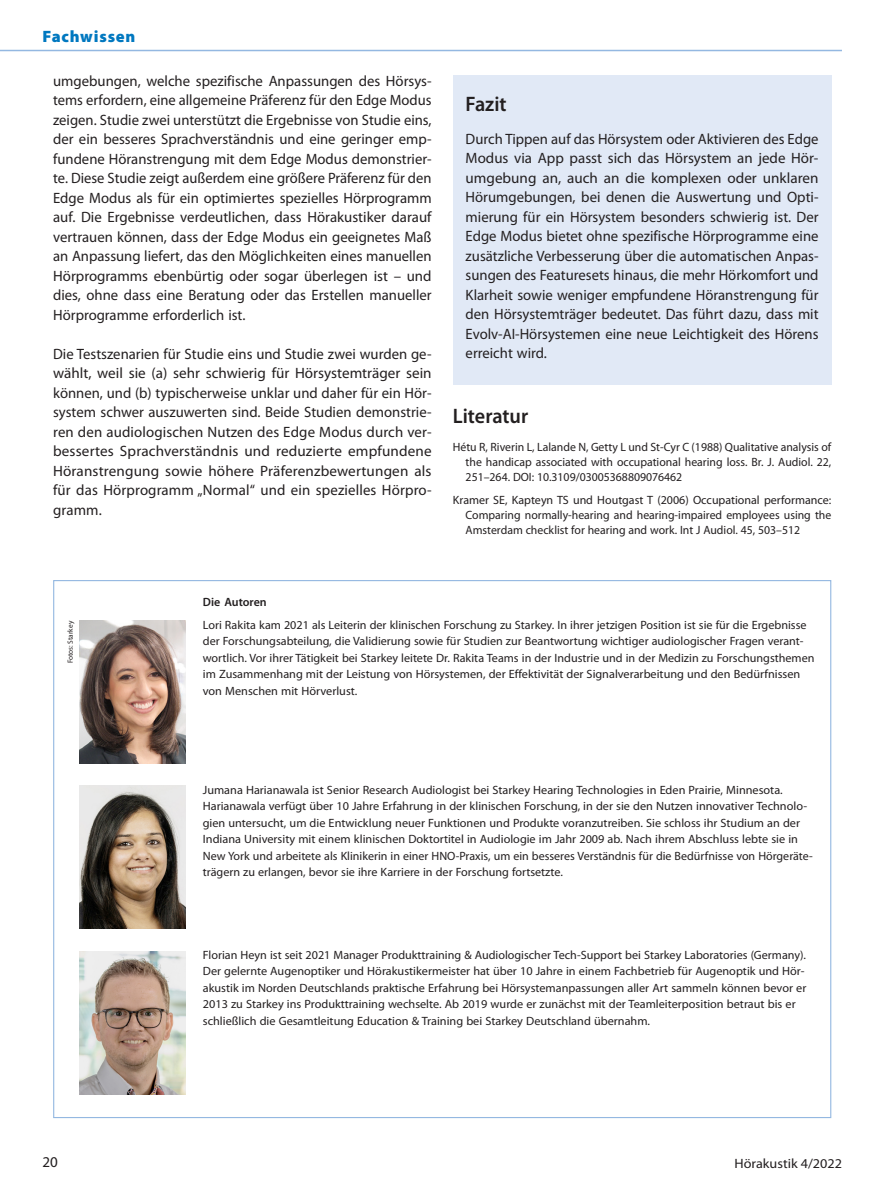
<style>
.page{position:relative;width:893px;height:1191px;background:#fff}
.page>*{position:absolute;margin:0;border:0;box-sizing:border-box;transform-origin:0 0}
.D__Zwischentitel_1-z{font:600 21px "Myriad Pro";color:#231f20;scale:.96 1}
.Rubrik_11pt{font:900 16.5px "Myriad Pro";letter-spacing:.05em;color:#0078c0}
.C__Text_2spaltig_Blo{font:15px/19.5px "Myriad Pro";color:#231f20;text-align:justify}
.t1{font:13.5px "Myriad Pro";color:#231f20;scale:1.05 1}
.E__Bildlegende{font:12px/16.5px "Myriad Pro";color:#231f20}
.G__Literatur_8pt_Ein{font:12px/15px "Myriad Pro";color:#231f20;text-align:justify}
.E__Bildlegende-2{font:600 12px "Myriad Pro";color:#231f20}
.F__Quellenangabe{font:7.5px "Myriad Pro";color:#231f20}
</style>
<div class="page">
<hr style="left:0;top:50px;width:842px;height:1px;background:#94b8e1">
<div style="left:453px;top:75px;width:378px;height:309px;background:#e1e9f6"></div>
<img style="left:80px;top:620px;width:106px;height:143px">
<img style="left:80px;top:785px;width:106px;height:143px">
<img style="left:80px;top:951px;width:106px;height:143px">
<p class="Rubrik_11pt" style="left:43px;top:26px;width:95px">Fachwissen</p>
<p class="C__Text_2spaltig_Blo" style="left:53px;top:71px;width:380px">umgebungen, welche spezifische Anpassungen des Hörsys&shy;tems erfordern, eine allgemeine Präferenz für den Edge Modus zeigen. Studie zwei unterstützt die Ergebnisse von Studie eins, der ein besseres Sprachverständnis und eine geringer emp&shy;fundene Höranstrengung mit dem Edge Modus demonstrier&shy;te. Diese Studie zeigt außerdem eine größere Präferenz für den Edge Modus als für ein optimiertes spezielles Hörprogramm auf. Die Ergebnisse verdeutlichen, dass Hörakustiker darauf vertrauen können, dass der Edge Modus ein geeignetes Maß an Anpassung liefert, das den Möglichkeiten eines manuellen Hörprogramms ebenbürtig oder sogar überlegen ist – und dies, ohne dass eine Beratung oder das Erstellen manueller Hörprogramme erforderlich ist.</p>
<p class="C__Text_2spaltig_Blo" style="left:53px;top:344px;width:380px">Die Testszenarien für Studie eins und Studie zwei wurden ge&shy;wählt, weil sie (a) sehr schwierig für Hörsystemträger sein können, und (b) typischerweise unklar und daher für ein Hör&shy;system schwer auszuwerten sind. Beide Studien demonstrie&shy;ren den audiologischen Nutzen des Edge Modus durch ver&shy;bessertes Sprachverständnis und reduzierte empfundene Höranstrengung sowie höhere Präferenzbewertungen als für das Hörprogramm „Normal“ und ein spezielles Hörpro&shy;gramm.</p>
<p class="D__Zwischentitel_1-z" style="left:466px;top:91px;width:44px">Fazit</p>
<p class="C__Text_2spaltig_Blo" style="left:466px;top:129px;width:354px">Durch Tippen auf das Hörsystem oder Aktivieren des Edge Modus via App passt sich das Hörsystem an jede Hör&shy;umgebung an, auch an die komplexen oder unklaren Hörumgebungen, bei denen die Auswertung und Opti&shy;mierung für ein Hörsystem besonders schwierig ist. Der Edge Modus bietet ohne spezifische Hörprogramme eine zusätzliche Verbesserung über die automatischen Anpas&shy;sungen des Featuresets hinaus, die mehr Hörkomfort und Klarheit sowie weniger empfundene Höranstrengung für den Hörsystemträger bedeutet. Das führt dazu, dass mit Evolv-AI-Hörsystemen eine neue Leichtigkeit des Hörens erreicht wird.</p>
<p class="D__Zwischentitel_1-z" style="left:453px;top:403px;width:80px">Literatur</p>
<p class="G__Literatur_8pt_Ein" style="left:466px;top:439px;width:367px;text-indent:-13px">Hétu R, Riverin L, Lalande N, Getty L und St-Cyr C (1988) Qualitative analysis of the handicap associated with occupational hearing loss. Br. J. Audiol. 22, 251–264. DOI: 10.3109/03005368809076462</p>
<p class="G__Literatur_8pt_Ein" style="left:466px;top:493px;width:367px;text-indent:-13px">Kramer SE, Kapteyn TS und Houtgast T (2006) Occupational performance:<br>Comparing normally-hearing and hearing-impaired employees using the Amsterdam checklist for hearing and work. Int J Audiol. 45, 503–512</p>
<p class="F__Quellenangabe" style="left:66px;top:663px;width:44px;rotate:-90deg">Fotos: Starkey</p>
<p class="E__Bildlegende-2" style="left:203px;top:594px;width:65px">Die Autoren</p>
<p class="E__Bildlegende" style="left:203px;top:616px;width:613px">Lori Rakita kam 2021 als Leiterin der klinischen Forschung zu Starkey. In ihrer jetzigen Position ist sie für die Ergebnisse der Forschungsabteilung, die Validierung sowie für Studien zur Beantwortung wichtiger audiologischer Fragen verant&shy;wortlich. Vor ihrer Tätigkeit bei Starkey leitete Dr. Rakita Teams in der Industrie und in der Medizin zu Forschungsthemen im Zusammenhang mit der Leistung von Hörsystemen, der Effektivität der Signalverarbeitung und den Bedürfnissen von Menschen mit Hörverlust.</p>
<p class="E__Bildlegende" style="left:203px;top:781px;width:612px">Jumana Harianawala ist Senior Research Audiologist bei Starkey Hearing Technologies in Eden Prairie, Minnesota.<br>Harianawala verfügt über 10 Jahre Erfahrung in der klinischen Forschung, in der sie den Nutzen innovativer Technolo&shy;gien untersucht, um die Entwicklung neuer Funktionen und Produkte voranzutreiben. Sie schloss ihr Studium an der Indiana University mit einem klinischen Doktortitel in Audiologie im Jahr 2009 ab. Nach ihrem Abschluss lebte sie in New York und arbeitete als Klinikerin in einer HNO-Praxis, um ein besseres Verständnis für die Bedürfnisse von Hörgeräte&shy;trägern zu erlangen, bevor sie ihre Karriere in der Forschung fortsetzte.</p>
<p class="E__Bildlegende" style="left:203px;top:946px;width:605px">Florian Heyn ist seit 2021 Manager Produkttraining &amp; Audiologischer Tech-Support bei Starkey Laboratories (Germany).<br>Der gelernte Augenoptiker und Hörakustikermeister hat über 10 Jahre in einem Fachbetrieb für Augenoptik und Hör&shy;akustik im Norden Deutschlands praktische Erfahrung bei Hörsystemanpassungen aller Art sammeln können bevor er 2013 zu Starkey ins Produkttraining wechselte. Ab 2019 wurde er zunächst mit der Teamleiterposition betraut bis er schließlich die Gesamtleitung Education &amp; Training bei Starkey Deutschland übernahm.</p>
<p class="C__Text_2spaltig_Blo" style="left:43px;top:1152px;width:17px">20</p>
<p class="t1" style="left:734px;top:1154px;width:104px">Hörakustik 4/2022</p>
</div>
